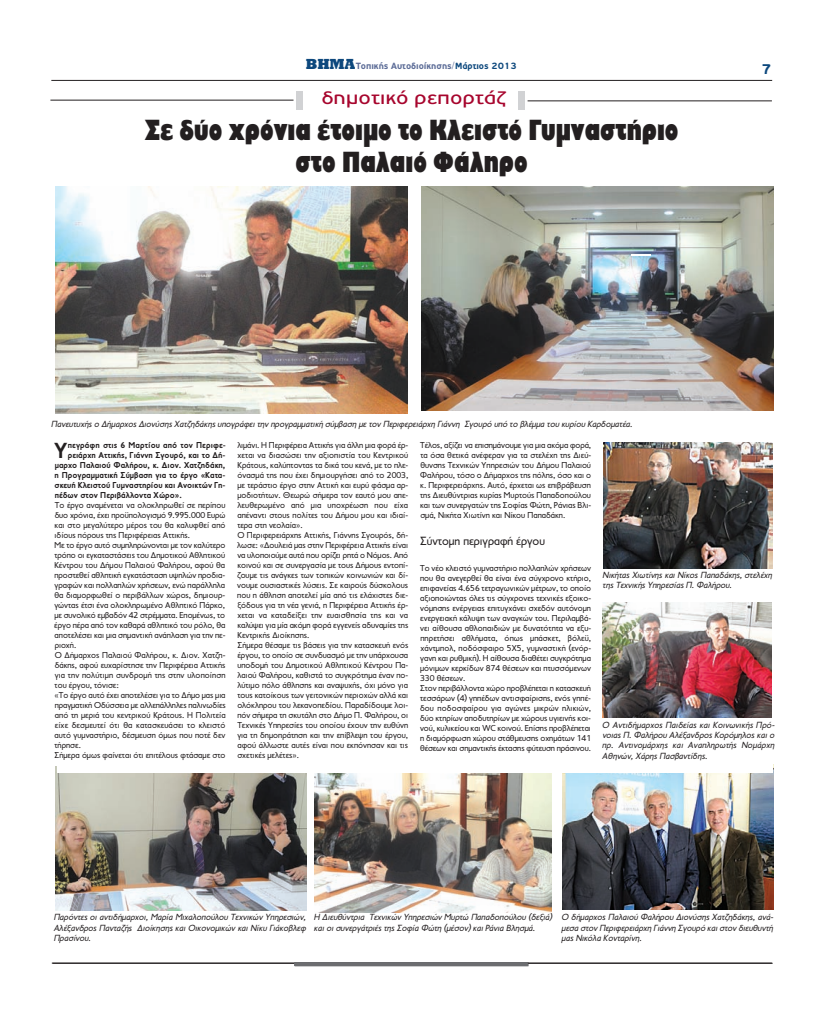
<style>
.page{position:relative;width:823px;height:1035px;background:#fff}
.page>*{position:absolute;margin:0;border:0;box-sizing:border-box;transform-origin:0 0}
.t1{font:800 27px/32.1px "CF Jeckyl";color:#231f20;text-align:center;scale:.7 1}
.t2{font:700 22px "PF Transport";color:#231f20}
.t3{font:18px "PF Traffic";color:#a7052d;scale:1.2 1}
.t4{font:700 14px "PF Traffic";color:#0d487d}
.t5{font:12px "PF Transport";color:#231f20}
.t6{font:italic 9px/10.3px "PF Transport";color:#231f20;text-align:justify}
.t7{font:700 9px "PF Traffic";color:#5c6c97}
.t8{font:8.7px/10px "PF Transport";color:#231f20}
.t9{font:700 8.7px "PF Transport";color:#231f20}
.s1{font-family:"UB Rockwell";font-weight:900;font-size:15px;color:#0d487d}
.s2{font-family:"Gr Times";font-size:10px}
.s3{color:#0d487d}
</style>
<div class="page">
<hr style="left:53px;top:963px;width:719px;height:1px;background:#231f20">
<hr style="left:295px;top:962px;width:233px;height:4px;background:#6c6d70">
<hr style="left:51px;top:80px;width:720px;height:1px;background:#231f20">
<hr style="left:52px;top:963px;width:719px;height:1px;background:#231f20">
<hr style="left:294px;top:962px;width:233px;height:4px;background:#6c6d70">
<hr style="left:50px;top:100px;width:243px;height:1px;background:#231f20">
<hr style="left:527px;top:101px;width:244px;height:1px;background:#231f20">
<div style="left:296px;top:91px;width:7px;height:19px;background:#d1d2d4"></div>
<div style="left:518px;top:91px;width:6px;height:18px;background:#d1d2d4"></div>
<img style="left:421px;top:186px;width:352px;height:224px">
<img style="left:56px;top:186px;width:351px;height:227px">
<svg style="left:630px;top:254px;width:20px;height:1px"></svg>
<img style="left:56px;top:766px;width:250px;height:145px">
<img style="left:314px;top:773px;width:237px;height:139px">
<img style="left:562px;top:773px;width:210px;height:136px">
<img style="left:603px;top:442px;width:169px;height:126px">
<img style="left:602px;top:603px;width:169px;height:114px">
<div style="left:57px;top:764px;width:715px;height:8px;background:#fff"></div>
<p class="t7" style="left:306px;top:61px;width:212px"><span class="s1">BHMA</span>Τοπικής Αυτοδιοίκησης<span class="s2">/</span><span class="s3">Μάρτιος 2013</span></p>
<h3 class="t4" style="left:761px;top:61px;width:11px">7</h3>
<h3 class="t3" style="left:321px;top:87px;width:154px">δημοτικό ρεπορτάζ</h3>
<h1 class="t1" style="left:145px;top:115px;width:763px">Σε δύο χρόνια έτοιμο το Kλειστό Γυμναστήριο στο Παλαιό Φάληρο</h1>
<p class="t6" style="left:51px;top:419px;width:582px">Πανευτυχής ο Δήμαρχος Διονύσης Χατζηδάκης υπογράφει την προγραμματική σύμβαση με τον Περιφερειάρχη Γιάννη Σγουρό υπό το βλέμμα του κυρίου Καρδοματέα.</p>
<h2 class="t2" style="left:54px;top:438px;width:14px">Υ</h2>
<p class="t9" style="left:68px;top:440px;width:159px">πεγράφη στις 6 Μαρτίου από τον Περιφε-</p>
<p class="t9" style="left:68px;top:450px;width:159px">ρειάρχη Αττικής, Γιάννη Σγουρό, και το Δή-</p>
<p class="t9" style="left:55px;top:460px;width:172px">μαρχο Παλαιού Φαλήρου, κ. Διον. Χατζηδάκη,</p>
<p class="t9" style="left:55px;top:470px;width:172px">η Προγραμματική Σύμβαση για το έργο «Κατα-</p>
<p class="t9" style="left:55px;top:480px;width:172px">σκευή Κλειστού Γυμναστηρίου και Ανοικτών Γη-</p>
<p class="t9" style="left:55px;top:490px;width:129px">πέδων στον Περιβάλλοντα Χώρο».</p>
<p class="t8" style="left:54px;top:500px;width:173px">Το έργο αναμένεται να ολοκληρωθεί σε περίπου δυο χρόνια, έχει προϋπολογισμό 9.995.000 Ευρώ και στο μεγαλύτερο μέρος του θα καλυφθεί από ιδίους πόρους της Περιφέρειας Αττικής.<br>Με το έργο αυτό συμπληρώνονται με τον καλύτερο τρόπο οι εγκαταστάσεις του Δημοτικού Αθλητικού Κέντρου του Δήμου Παλαιού Φαλήρου, αφού θα προστεθεί αθλητική εγκατάσταση υψηλών προδια&shy;γραφών και πολλαπλών χρήσεων, ενώ παράλληλα θα διαμορφωθεί ο περιβάλλων χώρος, δημιουρ&shy;γώντας έτσι ένα ολοκληρωμένο Αθλητικό Πάρκο, με συνολικό εμβαδόν 42 στρέμματα. Επομένως, το έργο πέρα από τον καθαρά αθλητικό του ρόλο, θα αποτελέσει και μια σημαντική ανάπλαση για την πε&shy;ριοχή.<br>Ο Δήμαρχος Παλαιού Φαλήρου, κ. Διον. Χατζη&shy;δάκης, αφού ευχαρίστησε την Περιφέρεια Αττικής για την πολύτιμη συνδρομή της στην υλοποίηση του έργου, τόνισε:<br>«Το έργο αυτό έχει αποτελέσει για το Δήμο μας μια πραγματική Οδύσσεια με αλλεπάλληλες παλινωδίες από τη μεριά του κεντρικού Κράτους. Η Πολιτεία είχε δεσμευτεί ότι θα κατασκευάσει το κλειστό αυτό γυμναστήριο, δέσμευση όμως που ποτέ δεν τήρησε.<br>Σήμερα όμως φαίνεται ότι επιτέλους φτάσαμε στο</p>
<p class="t8" style="left:237px;top:440px;width:172px">λιμάνι. Η Περιφέρεια Αττικής για άλλη μια φορά έρ&shy;χεται να διασώσει την αξιοπιστία του Κεντρικού Κράτους, καλύπτοντας τα δικά του κενά, με το πλε&shy;όνασμά της που έχει δημιουργήσει από το 2003, με τεράστιο έργο στην Αττική και ευρύ φάσμα αρ&shy;μοδιοτήτων. Θεωρώ σήμερα τον εαυτό μου απε&shy;λευθερωμένο από μια υποχρέωση που είχα απέναντι στους πολίτες του Δήμου μου και ιδιαί&shy;τερα στη νεολαία».<br>Ο Περιφερειάρχης Αττικής, Γιάννης Σγουρός, δή&shy;λωσε: «Δουλειά μας στην Περιφέρεια Αττικής είναι να υλοποιούμε αυτά που ορίζει ρητά ο Νόμος. Από κοινού και σε συνεργασία με τους Δήμους εντοπί&shy;ζουμε τις ανάγκες των τοπικών κοινωνιών και δί&shy;νουμε ουσιαστικές λύσεις. Σε καιρούς δύσκολους που η άθληση αποτελεί μία από τις ελάχιστες διε&shy;ξόδους για τη νέα γενιά, η Περιφέρεια Αττικής έρ&shy;χεται να καταδείξει την ευαισθησία της και να καλύψει για μία ακόμη φορά εγγενείς αδυναμίες της Κεντρικής Διοίκησης.<br>Σήμερα θέσαμε τις βάσεις για την κατασκευή ενός έργου, το οποίο σε συνδυασμό με την υπάρχουσα υποδομή του Δημοτικού Αθλητικού Κέντρου Πα&shy;λαιού Φαλήρου, καθιστά το συγκρότημα έναν πο&shy;λύτιμο πόλο άθλησης και αναψυχής, όχι μόνο για τους κατοίκους των γειτονικών περιοχών αλλά και ολόκληρου του λεκανοπεδίου. Παραδίδουμε λοι&shy;πόν σήμερα τη σκυτάλη στο Δήμο Π. Φαλήρου, οι Τεχνικές Υπηρεσίες του οποίου έχουν την ευθύνη για τη δημοπράτηση και την επίβλεψη του έργου, αφού άλλωστε αυτές είναι που εκπόνησαν και τις σχετικές μελέτες».</p>
<p class="t8" style="left:420px;top:440px;width:172px;text-align:justify">Τέλος, αξίζει να επισημάνουμε για μια ακόμα φορά, τα όσα θετικά ανέφεραν για τα στελέχη της Διεύ&shy;θυνσης Τεχνικών Υπηρεσιών του Δήμου Παλαιού Φαλήρου, τόσο ο Δήμαρχος της πόλης, όσο και ο κ. Περιφερειάρχης. Αυτό, έρχεται ως επιβράβευση της Διευθύντριας κυρίας Μυρτούς Παπαδοπούλου και των συνεργατών της Σοφίας Φώτη, Ράνιας Βλι&shy;σμά, Νικήτα Χιωτίνη και Νίκου Παπαδάκη.</p>
<h3 class="t5" style="left:420px;top:534px;width:126px">Σύντομη περιγραφή έργου</h3>
<p class="t8" style="left:420px;top:563px;width:172px">Το νέο κλειστό γυμναστήριο πολλαπλών χρήσεων που θα ανεγερθεί θα είναι ένα σύγχρονο κτήριο, επιφανείας 4.656 τετραγωνικών μέτρων, το οποίο αξιοποιώντας όλες τις σύγχρονες τεχνικές εξοικο&shy;νόμησης ενέργειας επιτυγχάνει σχεδόν αυτόνομη ενεργειακή κάλυψη των αναγκών του. Περιλαμβά&shy;νει αίθουσα αθλοπαιδιών με δυνατότητα να εξυ&shy;πηρετήσει αθλήματα, όπως μπάσκετ, βόλεϋ, χάντμπολ, ποδόσφαιρο 5Χ5, γυμναστική (ενόρ&shy;γανη και ρυθμική). Η αίθουσα διαθέτει συγκρότημα μόνιμων κερκίδων 874 θέσεων και πτυσσόμενων 330 θέσεων.<br>Στον περιβάλλοντα χώρο προβλέπεται η κατασκευή τεσσάρων (4) γηπέδων αντισφαίρισης, ενός γηπέ&shy;δου ποδοσφαίρου για αγώνες μικρών ηλικιών, δύο κτηρίων αποδυτηρίων με χώρους υγιεινής κοι&shy;νού, κυλικείου και WC κοινού. Επίσης προβλέπεται η διαμόρφωση χώρου στάθμευσης οχημάτων 141 θέσεων και σημαντικής έκτασης φύτευση πράσινου.</p>
<p class="t6" style="left:602px;top:570px;width:171px">Νικήτας Χιωτίνης και Νίκος Παπαδάκης, στελέχη της Τεχνικής Υπηρεσίας Π. Φαλήρου.</p>
<p class="t6" style="left:602px;top:719px;width:173px">Ο Αντιδήμαρχος Παιδείας και Κοινωνικής Πρό&shy;νοιας Π. Φαλήρου Αλέξανδρος Κορόμηλος και ο πρ. Αντινομάρχης και Αναπληρωτής Νομάρχη Αθηνών, Χάρης Πασβαντίδης.</p>
<p class="t6" style="left:54px;top:912px;width:253px">Παρόντες οι αντιδήμαρχοι, Μαρία Μιχαλοπούλου Τεχνικών Υπηρεσιών, Αλέξανδρος Πανταζής Διοίκησης και Οικονομικών και Νίκυ Γιάκοβλεφ Πρασίνου.</p>
<p class="t6" style="left:314px;top:912px;width:239px">Η Διευθύντρια Τεχνικών Υπηρεσιών Μυρτώ Παπαδοπούλου (δεξιά) και οι συνεργάτριές της Σοφία Φώτη (μέσον) και Ράνια Βλησμά.</p>
<p class="t6" style="left:561px;top:912px;width:213px">Ο δήμαρχος Παλαιού Φαλήρου Διονύσης Χατζηδάκης, ανά&shy;μεσα στον Περιφερειάρχη Γιάννη Σγουρό και στον διευθυντή μας Νικόλα Κονταρίνη.</p>
</div>
